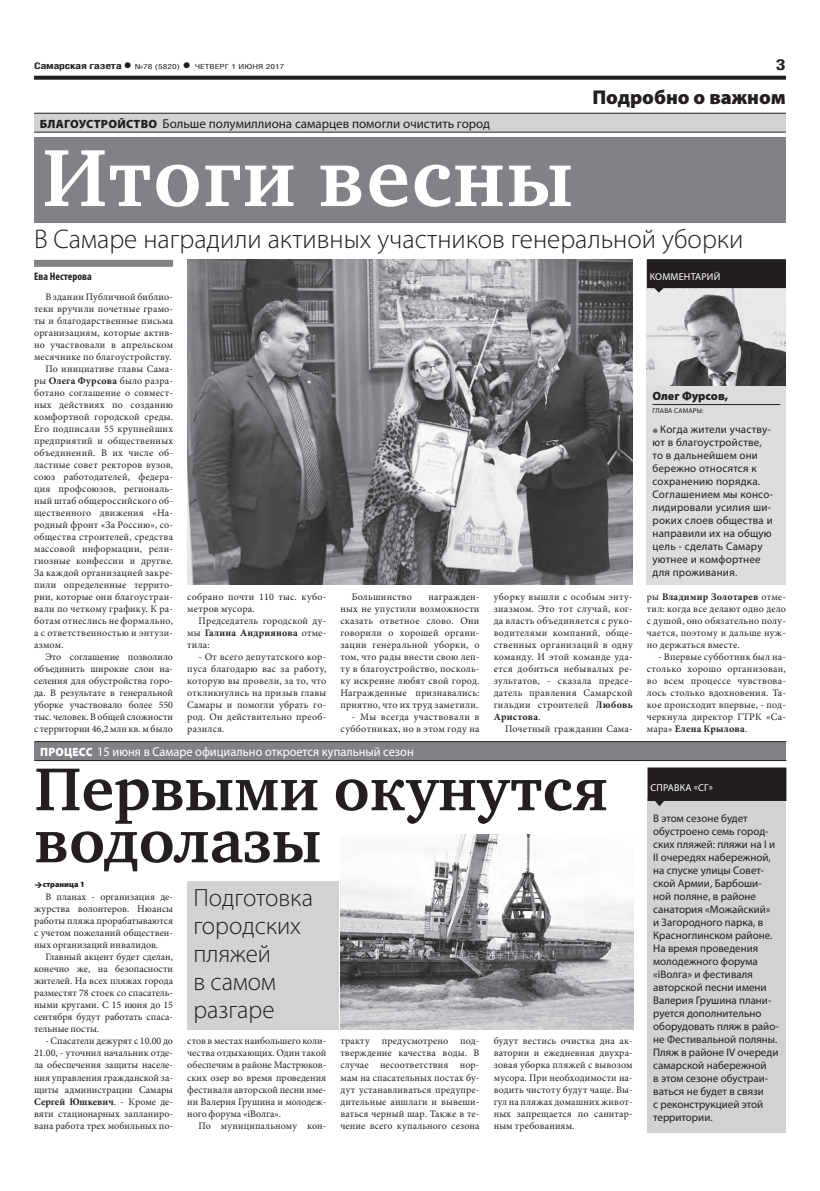
<style>
.page{position:relative;width:820px;height:1191px;background:#fff}
.page>*{position:absolute;margin:0;border:0;box-sizing:border-box;transform-origin:0 0}
.ЗАГОЛОВОК{font:700 83px "Charter C";letter-spacing:.02em;color:#fff}
.ЗАГОЛОВОК-2{font:700 62px/52px "Charter C";color:#231f20}
.ПОДЗАГОЛОВОК{font:300 27px "Myriad Pro";color:#231f20}
.ПОДЗАГОЛОВОК-2{font:300 25px/28px "Myriad Pro";color:#231f20}
.КОЛОНТИТУЛ{font:900 20px "Myriad Pro";color:#231f20}
.t1{font:700 15px "Helios Cond";color:#231f20;scale:1.4 1}
.РУБРИКА{font:13px "Myriad Pro";color:#231f20}
.РУБРИКА-2{font:13px "Myriad Pro";color:#fff;scale:.95 1}
.мнение_имя{font:900 12px "Myriad Pro";color:#231f20}
.справка_текст{font:11px/13px "Myriad Pro";color:#231f20}
.мнение_текст{font:11px/13px "Myriad Pro";letter-spacing:.02em;color:#231f20}
.АВТОР_чб__копия{font:700 condensed 11px "Myriad Pro";color:#231f20}
.ОСНОВНОЙ{font:10px/12px "Minion Pro";letter-spacing:.015em;color:#231f20;text-align:justify}
.t2{font:10px "Myriad Pro";letter-spacing:.02em;color:#fff}
.t3{font:700 9px "Helios Cond";letter-spacing:-.02em;color:#231f20;scale:1.4 1}
.OSNOVNOY{font:900 8px "Myriad Pro";color:#231f20}
.t4{font:7px "Helios Cond";color:#231f20;scale:1.4 1}
.мнение_должность{font:7px "Myriad Pro";letter-spacing:.02em;color:#231f20}
.s1{font-size:16px}
.s2{font-weight:700;font-size:16px}
.s3{font-weight:900;font-size:12px}
.s4{font-weight:700}
.s5{font-weight:900;font-size:16px;color:#6c6d70}
</style>
<div class="page">
<svg style="left:34px;top:76px;width:751px;height:4px;background:#322f2f"></svg>
<div style="left:34px;top:113px;width:751px;height:19px;background:#d1d2d4"></div>
<hr style="left:34px;top:113px;width:751px;height:1px;background:#231f20">
<hr style="left:34px;top:132px;width:751px;height:1px;background:#231f20">
<div style="left:34px;top:137px;width:751px;height:85px;background:#808285"></div>
<div style="left:646px;top:259px;width:139px;height:325px;background:#dcdddf"></div>
<hr style="left:652px;top:404px;width:127px;height:1px;background:#231f20">
<img style="left:646px;top:293px;width:139px;height:92px">
<svg style="left:646px;top:259px;width:139px;height:34px;background:#403d3e"></svg>
<div style="left:34px;top:742px;width:752px;height:18px;background:#808285"></div>
<hr style="left:34px;top:741px;width:752px;height:1px;background:#231f20">
<hr style="left:34px;top:760px;width:752px;height:1px;background:#231f20">
<div style="left:188px;top:881px;width:150px;height:148px;background:#d1d2d4"></div>
<img style="left:341px;top:834px;width:292px;height:195px">
<div style="left:647px;top:798px;width:139px;height:335px;background:#d1d2d4"></div>
<svg style="left:647px;top:767px;width:139px;height:39px;background:#3c3839"></svg>
<div style="left:34px;top:260px;width:139px;height:7px;background:#808285"></div>
<img style="left:187px;top:259px;width:445px;height:325px">
<p class="t3" style="left:34px;top:61px;width:71px">Самарская газета<span class="s1">•</span></p>
<p class="t4" style="left:135px;top:63px;width:108px">№78 (5820) <span class="s2">•</span> ЧЕТВЕРГ 1 ИЮНЯ 2017</p>
<p class="t1" style="left:775px;top:55px;width:9px">3</p>
<p class="КОЛОНТИТУЛ" style="left:592px;top:85px;width:195px">Подробно о важном</p>
<p class="РУБРИКА" style="left:40px;top:115px;width:451px"><span class="s3">БЛАГОУСТРОЙСТВО</span> Больше полумиллиона самарцев помогли очистить город</p>
<p class="ЗАГОЛОВОК" style="left:42px;top:132px;width:532px">Итоги весны</p>
<p class="ПОДЗАГОЛОВОК" style="left:34px;top:223px;width:710px">В Самаре наградили активных участников генеральной уборки</p>
<p class="АВТОР_чб__копия" style="left:34px;top:270px;width:59px">Ева Нестерова</p>
<p class="ОСНОВНОЙ" style="left:34px;top:291px;width:140px;text-indent:11px">В здании Публичной библио&shy;теки вручили почетные грамо&shy;ты и благодарственные письма организациям, которые актив&shy;но участвовали в апрельском месячнике по благоустройству.</p>
<p class="ОСНОВНОЙ" style="left:34px;top:363px;width:140px;text-indent:11px">По инициативе главы Сама&shy;ры <span class="s4">Олега Фурсова</span> было разра&shy;ботано соглашение о совмест&shy;ных действиях по созданию комфортной городской среды.<br>Его подписали 55 крупнейших предприятий и общественных объединений. В их числе об&shy;ластные совет ректоров вузов, союз работодателей, федера&shy;ция профсоюзов, региональ&shy;ный штаб общероссийского об&shy;щественного движения «На&shy;родный фронт «За Россию», со&shy;общества строителей, средства массовой информации, рели&shy;гиозные конфессии и другие.<br>За каждой организацией закре&shy;пили определенные террито&shy;рии, которые они благоустраи&shy;вали по четкому графику. К ра&shy;ботам отнеслись не формально, а с ответственностью и энтузи&shy;азмом.</p>
<p class="ОСНОВНОЙ" style="left:34px;top:651px;width:140px;text-indent:11px">Это соглашение позволило объединить широкие слои на&shy;селения для обустройства горо&shy;да. В результате в генеральной уборке участвовало более 550 тыс. человек. В общей сложности с территории 46,2 млн кв. м было</p>
<p class="ОСНОВНОЙ" style="left:187px;top:591px;width:140px">собрано почти 110 тыс. кубо&shy;метров мусора.</p>
<p class="ОСНОВНОЙ" style="left:187px;top:615px;width:140px;text-indent:11px">Председатель городской ду&shy;мы <span class="s4">Галина Андриянова</span> отме&shy;тила:</p>
<p class="ОСНОВНОЙ" style="left:187px;top:651px;width:140px;text-indent:11px">- От всего депутатского кор&shy;пуса благодарю вас за работу, которую вы провели, за то, что откликнулись на призыв главы Самары и помогли убрать го&shy;род. Он действительно преоб&shy;разился.</p>
<p class="ОСНОВНОЙ" style="left:351px;top:591px;width:62px">Большинство</p>
<p class="ОСНОВНОЙ" style="left:340px;top:591px;width:140px;text-indent:88px">награжден&shy;ных не упустили возможности сказать ответное слово. Они говорили о хорошей органи&shy;зации генеральной уборки, о том, что рады внести свою леп&shy;ту в благоустройство, посколь&shy;ку искренне любят свой город.<br>Награжденные признавались: приятно, что их труд заметили.</p>
<p class="ОСНОВНОЙ" style="left:340px;top:711px;width:140px;text-align:right">- Мы всегда участвовали в субботниках, но в этом году на</p>
<p class="ОСНОВНОЙ" style="left:493px;top:591px;width:140px">уборку вышли с особым энту&shy;зиазмом. Это тот случай, ког&shy;да власть объединяется с руко&shy;водителями компаний, обще&shy;ственных организаций в одну команду. И этой команде уда&shy;ется добиться небывалых ре&shy;зультатов, - сказала предсе&shy;датель правления Самарской гильдии строителей <span class="s4">Любовь Аристова</span>.</p>
<p class="ОСНОВНОЙ" style="left:505px;top:723px;width:129px">Почетный гражданин Сама-</p>
<p class="РУБРИКА-2" style="left:40px;top:743px;width:394px"><span class="s3">ПРОЦЕСС</span> 15 июня в Самаре официально откроется купальный сезон</p>
<p class="ЗАГОЛОВОК-2" style="left:34px;top:764px;width:574px">Первыми окунутся водолазы</p>
<p class="ПОДЗАГОЛОВОК-2" style="left:193px;top:883px;width:121px">Подготовка городских пляжей<br>в самом разгаре</p>
<p class="OSNOVNOY" style="left:43px;top:879px;width:43px">страница 1</p>
<p class="ОСНОВНОЙ" style="left:34px;top:891px;width:140px;text-indent:11px">В планах - организация де&shy;журства волонтеров. Нюансы работы пляжа прорабатываются с учетом пожеланий обществен&shy;ных организаций инвалидов.</p>
<p class="ОСНОВНОЙ" style="left:34px;top:951px;width:140px;text-indent:11px">Главный акцент будет сделан, конечно же, на безопасности жителей. На всех пляжах города разместят 78 стоек со спасатель&shy;ными кругами. С 15 июня до 15 сентября будут работать спаса&shy;тельные посты.</p>
<p class="ОСНОВНОЙ" style="left:34px;top:1035px;width:140px;text-indent:11px">- Спасатели дежурят с 10.00 до 21.00, - уточнил начальник отде&shy;ла обеспечения защиты населе&shy;ния управления гражданской за&shy;щиты администрации Самары <span class="s4">Сергей Юшкевич</span>. - Кроме де&shy;вяти стационарных запланиро&shy;вана работа трех мобильных по-</p>
<p class="ОСНОВНОЙ" style="left:187px;top:1035px;width:140px">стов в местах наибольшего коли&shy;чества отдыхающих. Один такой обеспечим в районе Мастрюков&shy;ских озер во время проведения фестиваля авторской песни име&shy;ни Валерия Грушина и молодеж&shy;ного форума «iВолга».</p>
<p class="ОСНОВНОЙ" style="left:340px;top:1035px;width:140px">тракту предусмотрено под&shy;тверждение качества воды. В случае несоответствия нор&shy;мам на спасательных постах бу&shy;дут устанавливаться предупре&shy;дительные аншлаги и вывеши&shy;ваться черный шар. Также в те&shy;чение всего купального сезона</p>
<p class="ОСНОВНОЙ" style="left:493px;top:1035px;width:140px">будут вестись очистка дна ак&shy;ватории и ежедневная двухра&shy;зовая уборка пляжей с вывозом мусора. При необходимости на&shy;водить чистоту будут чаще. Вы&shy;гул на пляжах домашних живот&shy;ных запрещается по санитар&shy;ным требованиям.</p>
<p class="ОСНОВНОЙ" style="left:198px;top:1119px;width:129px">По муниципальному кон-</p>
<p class="t2" style="left:649px;top:270px;width:72px">КОММЕНТАРИЙ</p>
<p class="мнение_имя" style="left:652px;top:389px;width:77px">Олег Фурсов,</p>
<p class="мнение_должность" style="left:652px;top:406px;width:52px">ГЛАВА САМАРЫ:</p>
<p class="мнение_текст" style="left:652px;top:422px;width:122px"><span class="s5">•</span> Когда жители участву&shy;ют в благоустройстве, то в дальнейшем они бережно относятся к сохранению порядка.<br>Соглашением мы консо&shy;лидировали усилия ши&shy;роких слоев общества и направили их на общую цель - сделать Самару уютнее и комфортнее для проживания.</p>
<p class="ОСНОВНОЙ" style="left:646px;top:591px;width:140px">ры <span class="s4">Владимир Золотарев</span> отме&shy;тил: когда все делают одно дело с душой, оно обязательно полу&shy;чается, поэтому и дальше нуж&shy;но держаться вместе.</p>
<p class="ОСНОВНОЙ" style="left:646px;top:651px;width:140px;text-indent:11px">- Впервые субботник был на&shy;столько хорошо организован, во всем процессе чувствова&shy;лось столько вдохновения. Та&shy;кое происходит впервые, - под&shy;черкнула директор ГТРК «Са&shy;мара» <span class="s4">Елена Крылова</span>.</p>
<p class="t2" style="left:650px;top:781px;width:64px">СПРАВКА «СГ»</p>
<p class="справка_текст" style="left:653px;top:811px;width:123px">В этом сезоне будет обустроено семь город&shy;ских пляжей: пляжи на I и<br>II очередях набережной, на спуске улицы Совет&shy;ской Армии, Барбоши&shy;ной поляне, в районе санатория «Можайский» и Загородного парка, в<br>Красноглинском районе.</p>
<p class="справка_текст" style="left:653px;top:941px;width:127px">На время проведения молодежного форума «iВолга» и фестиваля авторской песни имени<br>Валерия Грушина плани&shy;руется дополнительно оборудовать пляж в райо&shy;не Фестивальной поляны.</p>
<p class="справка_текст" style="left:653px;top:1045px;width:127px">Пляж в районе IV очереди самарской набережной<br>в этом сезоне обустраи&shy;ваться не будет в связи<br>с реконструкцией этой территории.</p>
</div>
